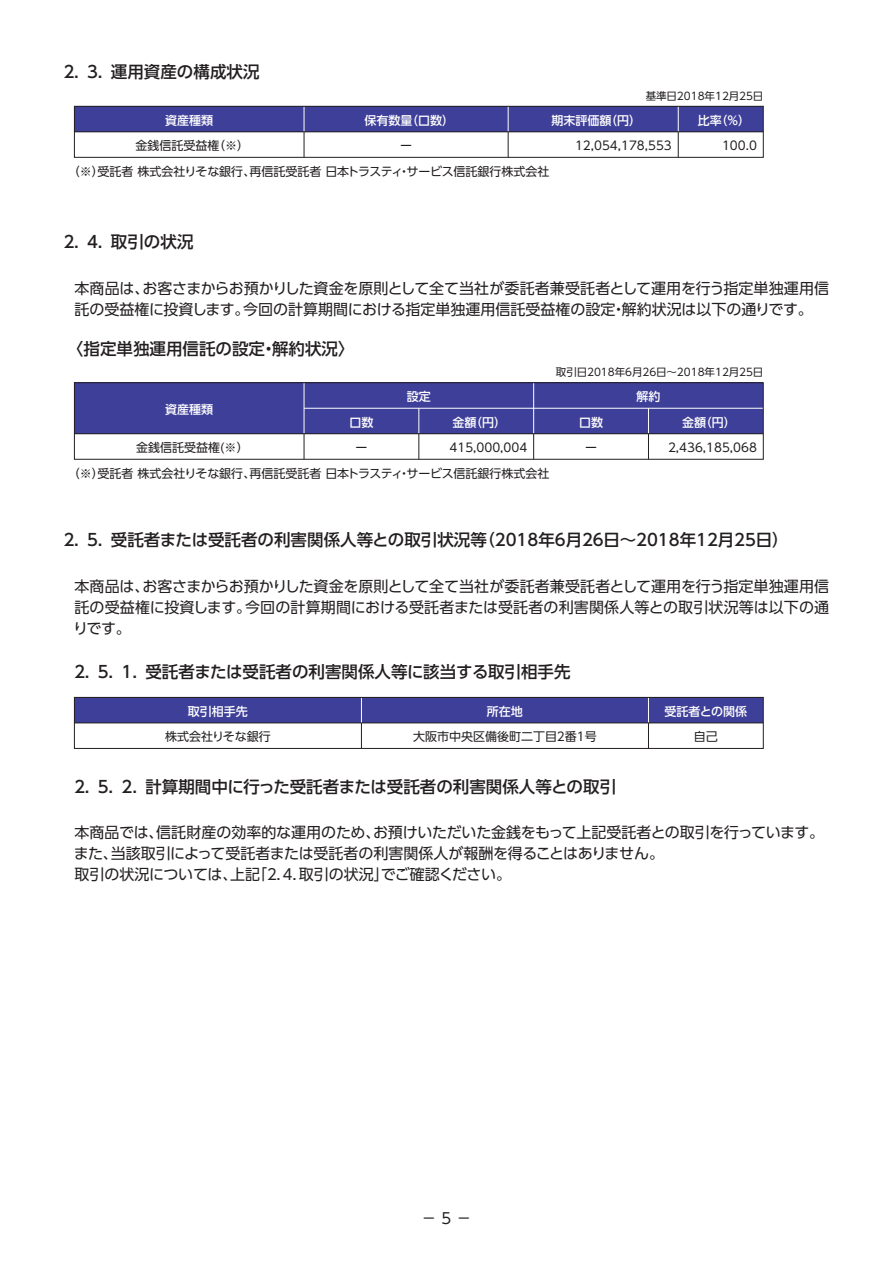
<style>
.page{position:relative;width:893px;height:1263px;background:#fff}
.page>*{position:absolute;margin:0;border:0;box-sizing:border-box;transform-origin:0 0}
.t1{font:16.5px "UD Shin Go Pro Medium 90 pv RKSJ H";color:#231f20}
.t2{font:15px/21px "UD Shin Go Pro Regular 90 pv RKSJ H";color:#231f20}
.t3{font:12px "UD Shin Go Pro Regular 90 pv RKSJ H";color:#231f20}
.t4{font:12px "UD Shin Go Pro Medium 90 pv RKSJ H";color:#fff}
.t5{font:10.5px "UD Shin Go Pro Regular 90 pv RKSJ H";color:#231f20}
</style>
<div class="page">
<div style="left:74px;top:106px;width:689px;height:26px;background:#3e3f99"></div>
<svg style="left:304px;top:108px;width:1px;height:48px"></svg>
<svg style="left:678px;top:108px;width:1px;height:48px"></svg>
<svg style="left:508px;top:108px;width:1px;height:48px"></svg>
<hr style="left:74px;top:131px;width:689px;height:1px;background:#231f20">
<div style="left:74px;top:383px;width:689px;height:51px;background:#3e3f99"></div>
<svg style="left:304px;top:434px;width:1px;height:24px"></svg>
<hr style="left:304px;top:383px;width:1px;height:51px;background:#fff">
<svg style="left:533px;top:434px;width:1px;height:24px"></svg>
<hr style="left:533px;top:383px;width:1px;height:51px;background:#fff">
<svg style="left:418px;top:409px;width:1px;height:49px"></svg>
<svg style="left:648px;top:409px;width:1px;height:49px"></svg>
<hr style="left:304px;top:408px;width:459px;height:1px;background:#fff">
<div style="left:74px;top:106px;width:690px;height:52px;border:1px solid #231f20"></div>
<div style="left:74px;top:697px;width:689px;height:26px;background:#3e3f99"></div>
<svg style="left:361px;top:699px;width:1px;height:48px"></svg>
<svg style="left:648px;top:699px;width:1px;height:48px"></svg>
<hr style="left:74px;top:722px;width:689px;height:1px;background:#231f20">
<div style="left:74px;top:697px;width:690px;height:52px;border:1px solid #231f20"></div>
<div style="left:74px;top:382px;width:690px;height:78px;border:1px solid #231f20"></div>
<hr style="left:74px;top:433px;width:689px;height:1px;background:#231f20">
<p class="t1" style="left:61px;top:66px;width:200px">２．3．運用資産の構成状況</p>
<p class="t5" style="left:646px;top:92px;width:119px">基準日2018年12月25日</p>
<p class="t4" style="left:165px;top:116px;width:49px">資産種類</p>
<p class="t4" style="left:364px;top:116px;width:91px">保有数量（口数）</p>
<p class="t4" style="left:551px;top:116px;width:91px">期末評価額（円）</p>
<p class="t4" style="left:698px;top:116px;width:54px">比率（％）</p>
<p class="t3" style="left:136px;top:141px;width:115px">金銭信託受益権（※）</p>
<p class="t3" style="left:400px;top:141px;width:13px">ー</p>
<p class="t3" style="left:575px;top:141px;width:98px">12,054,178,553</p>
<p class="t3" style="left:722px;top:141px;width:36px">100.0</p>
<p class="t3" style="left:68px;top:167px;width:483px">（※）受託者 株式会社りそな銀行、再信託受託者 日本トラスティ・サービス信託銀行株式会社</p>
<p class="t1" style="left:61px;top:236px;width:134px">２．4．取引の状況</p>
<p class="t2" style="left:74px;top:280px;width:756px">本商品は、お客さまからお預かりした資金を原則として全て当社が委託者兼受託者として運用を行う指定単独運用信託の受益権に投資します。今回の計算期間における指定単独運用信託受益権の設定・解約状況は以下の通りです。</p>
<p class="t1" style="left:67px;top:342px;width:289px">〈指定単独運用信託の設定・解約状況〉</p>
<p class="t5" style="left:556px;top:369px;width:209px">取引日2018年6月26日～2018年12月25日</p>
<p class="t4" style="left:407px;top:392px;width:25px">設定</p>
<p class="t4" style="left:636px;top:392px;width:25px">解約</p>
<p class="t4" style="left:165px;top:405px;width:49px">資産種類</p>
<p class="t4" style="left:349px;top:417px;width:25px">口数</p>
<p class="t4" style="left:452px;top:417px;width:55px">金額（円）</p>
<p class="t3" style="left:450px;top:443px;width:79px">415,000,004</p>
<p class="t4" style="left:579px;top:417px;width:25px">口数</p>
<p class="t4" style="left:682px;top:417px;width:55px">金額（円）</p>
<p class="t3" style="left:136px;top:443px;width:114px">金銭信託受益権(※）</p>
<p class="t3" style="left:355px;top:443px;width:13px">ー</p>
<p class="t3" style="left:668px;top:443px;width:90px">2,436,185,068</p>
<p class="t3" style="left:585px;top:443px;width:13px">ー</p>
<p class="t3" style="left:68px;top:469px;width:483px">（※）受託者 株式会社りそな銀行、再信託受託者 日本トラスティ・サービス信託銀行株式会社</p>
<p class="t1" style="left:61px;top:534px;width:729px">２．5．受託者または受託者の利害関係人等との取引状況等（2018年6月26日～2018年12月25日）</p>
<p class="t2" style="left:73px;top:577px;width:757px;text-align:justify">本商品は、お客さまからお預かりした資金を原則として全て当社が委託者兼受託者として運用を行う指定単独運用信託の受益権に投資します。今回の計算期間における受託者または受託者の利害関係人等との取引状況等は以下の通りです。</p>
<p class="t1" style="left:71px;top:665px;width:501px">２．5．1．受託者または受託者の利害関係人等に該当する取引相手先</p>
<p class="t4" style="left:487px;top:707px;width:37px">所在地</p>
<p class="t4" style="left:664px;top:707px;width:84px">受託者との関係</p>
<p class="t3" style="left:413px;top:732px;width:185px">大阪市中央区備後町二丁目2番1号</p>
<p class="t3" style="left:694px;top:732px;width:25px">自己</p>
<p class="t4" style="left:188px;top:707px;width:61px">取引相手先</p>
<p class="t3" style="left:165px;top:732px;width:107px">株式会社りそな銀行</p>
<p class="t1" style="left:71px;top:780px;width:546px">２．5．2．計算期間中に行った受託者または受託者の利害関係人等との取引</p>
<p class="t2" style="left:74px;top:824px;width:752px">本商品では、信託財産の効率的な運用のため、お預けいただいた金銭をもって上記受託者との取引を行っています。また、当該取引によって受託者または受託者の利害関係人が報酬を得ることはありません。<br>取引の状況については、上記「２．４．取引の状況」でご確認ください。</p>
<p class="t2" style="left:422px;top:1210px;width:51px">－ 5 －</p>
</div>
